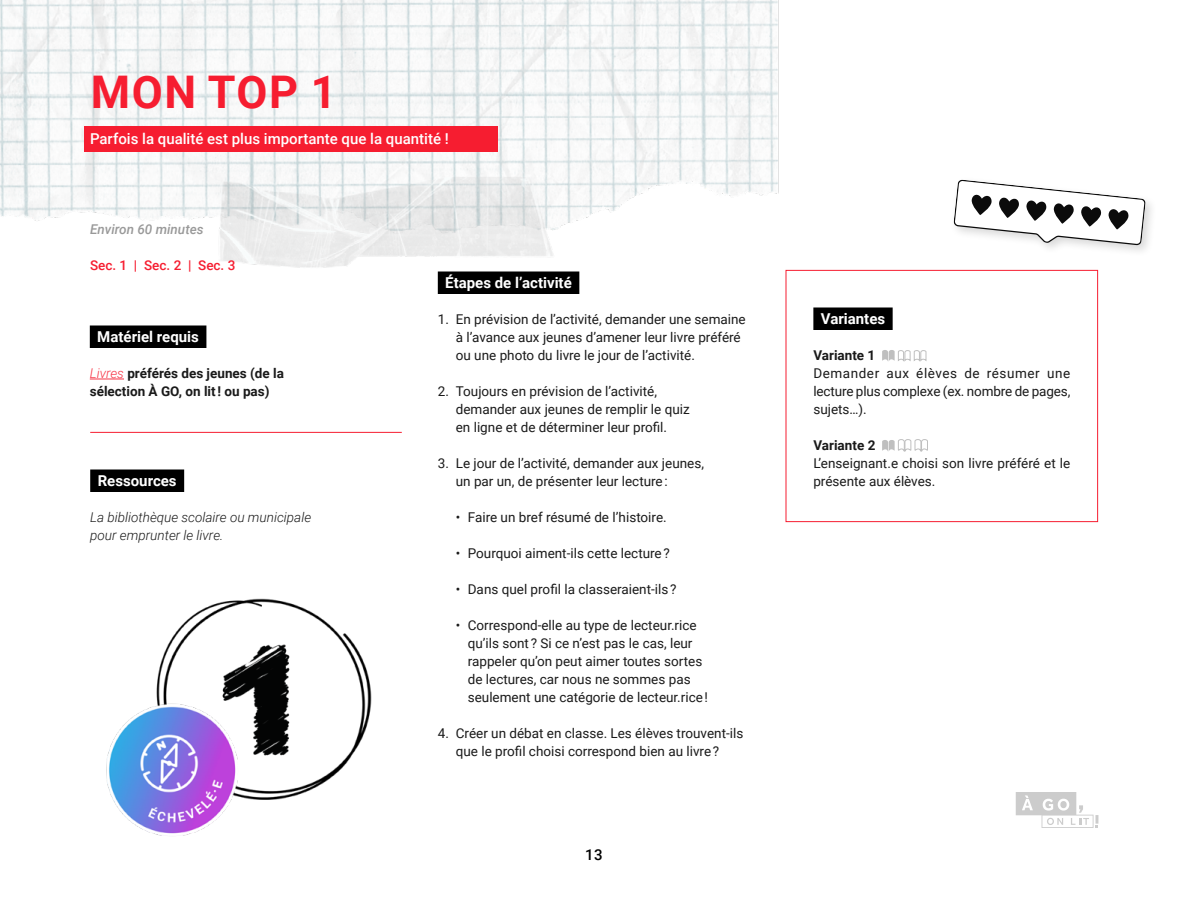
<style>
.page{position:relative;width:1188px;height:918px;background:#fff}
.page>*{position:absolute;margin:0;border:0;box-sizing:border-box;transform-origin:0 0}
.t1{font:700 45px "Roboto";letter-spacing:.035em;color:#f61d30}
.t2{font:700 15px "Roboto";color:#fff}
.t3{font:500 15px "Roboto";color:#fff}
.t4{font:500 15px "Roboto";color:#000}
.t5{font:13.5px/18px "Roboto";color:#1a1a1a}
.t6{font:700 13.5px/18px "Roboto";color:#1a1a1a}
.t7{font:italic 300 13.5px/18px "Roboto";color:#1a1a1a}
.t8{font:500 13.5px "Roboto";color:#f61d30}
.t9{font:italic 500 13.5px "Roboto";color:#999}
.s1{font-weight:300;font-style:italic;color:#f73445}
</style>
<div class="page">
<img style="left:106px;top:598px;width:266px;height:238px">
<img style="left:1px;top:0;width:849px;height:504px">
<div style="left:90px;top:326px;width:116px;height:22px;background:#000"></div>
<hr style="left:90px;top:379px;width:34px;height:1px;background:#f73445">
<div style="left:438px;top:272px;width:141px;height:22px;background:#000"></div>
<div style="left:813px;top:308px;width:80px;height:22px;background:#000"></div>
<svg style="left:882px;top:350px;width:45px;height:12px"></svg>
<svg style="left:882px;top:439px;width:46px;height:13px"></svg>
<div style="left:786px;top:270px;width:312px;height:252px;border:1px solid #f61d30"></div>
<div style="left:90px;top:470px;width:94px;height:22px;background:#000"></div>
<div style="left:84px;top:127px;width:413px;height:25px;background:#f61d30"></div>
<hr style="left:90px;top:432px;width:312px;height:1px;background:#f61d30">
<svg style="left:1016px;top:792px;width:82px;height:36px"></svg>
<div style="left:950px;top:176px;width:208px;height:81px;background:#000;opacity:.15"></div>
<svg style="left:953px;top:180px;width:193px;height:65px"></svg>
<h1 class="t1" style="left:91px;top:66px;width:248px">MON TOP 1</h1>
<p class="t3" style="left:90px;top:130px;width:360px">Parfois la qualité est plus importante que la quantité !</p>
<p class="t9" style="left:90px;top:221px;width:115px">Environ 60 minutes</p>
<p class="t8" style="left:90px;top:257px;width:147px">Sec. 1 | Sec. 2 | Sec. 3</p>
<p class="t2" style="left:97px;top:328px;width:103px">Matériel requis</p>
<p class="t6" style="left:90px;top:364px;width:196px"><span class="s1">Livres</span> préférés des jeunes (de la sélection À GO, on lit ! ou pas)</p>
<p class="t2" style="left:98px;top:472px;width:80px">Ressources</p>
<p class="t7" style="left:90px;top:508px;width:222px">La bibliothèque scolaire ou municipale pour emprunter le livre.</p>
<p class="t2" style="left:445px;top:274px;width:128px">Étapes de l’activité</p>
<p class="t5" style="left:456px;top:310px;width:291px;text-indent:-18px">1. En prévision de l’activité, demander une semaine à l’avance aux jeunes d’amener leur livre préféré ou une photo du livre le jour de l’activité.</p>
<p class="t5" style="left:456px;top:382px;width:236px;text-indent:-18px">2. Toujours en prévision de l’activité, demander aux jeunes de remplir le quiz en ligne et de déterminer leur profil.</p>
<p class="t5" style="left:456px;top:454px;width:250px;text-indent:-18px">3. Le jour de l’activité, demander aux jeunes, un par un, de présenter leur lecture :</p>
<p class="t5" style="left:456px;top:508px;width:212px">• Faire un bref résumé de l’histoire.</p>
<p class="t5" style="left:456px;top:544px;width:216px">• Pourquoi aiment‑ils cette lecture ?</p>
<p class="t5" style="left:456px;top:580px;width:222px">• Dans quel profil la classeraient‑ils ?</p>
<p class="t5" style="left:468px;top:616px;width:242px;text-indent:-12px">• Correspond-elle au type de lecteur.rice qu’ils sont ? Si ce n’est pas le cas, leur rappeler qu’on peut aimer toutes sortes de lectures, car nous ne sommes pas seulement une catégorie de lecteur.rice !</p>
<p class="t5" style="left:438px;top:724px;width:307px;text-align:center">4. Créer un débat en classe. Les élèves trouvent-ils que le profil choisi correspond bien au livre ?</p>
<p class="t4" style="left:585px;top:847px;width:19px">13</p>
<p class="t2" style="left:821px;top:310px;width:66px">Variantes</p>
<p class="t6" style="left:813px;top:346px;width:64px">Variante 1</p>
<p class="t5" style="left:813px;top:364px;width:259px;text-align:justify">Demander aux élèves de résumer une lecture plus complexe (ex. nombre de pages, sujets…).</p>
<p class="t6" style="left:813px;top:436px;width:64px">Variante 2</p>
<p class="t5" style="left:813px;top:454px;width:258px">L’enseignant.e choisi son livre préféré et le présente aux élèves.</p>
</div>
